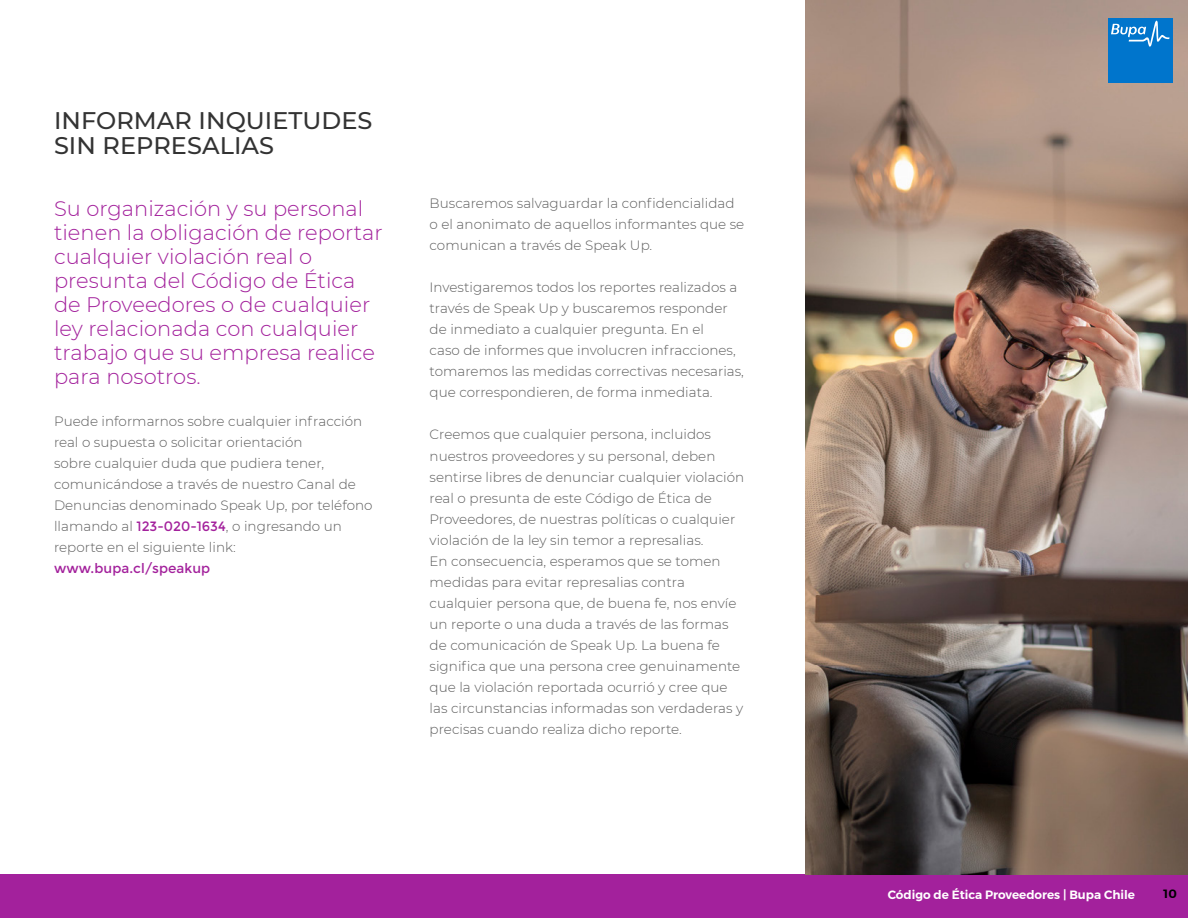
<style>
.page{position:relative;width:1188px;height:918px;background:#fff}
.page>*{position:absolute;margin:0;border:0;box-sizing:border-box;transform-origin:0 0}
.t1{font:500 24px/25.5px "Montserrat";letter-spacing:.005em;color:#333}
.t2{font:300 21px/24px "Montserrat";letter-spacing:.005em;color:#a3219c}
.t3{font:300 13.5px/21px "Montserrat";letter-spacing:.005em;color:#5c5c5c}
.t4{font:13.5px "Montserrat";letter-spacing:.005em;color:#a3219c}
.t5{font:600 12px "Montserrat";color:#fff}
.t6{font:600 12px "Montserrat";color:#000}
.s1{font-weight:400;color:#a3219c}
</style>
<div class="page">
<div style="left:0;top:874px;width:1188px;height:44px;background:#a3219c"></div>
<img style="left:805px;top:0;width:383px;height:874px">
<div style="left:1108px;top:18px;width:65px;height:64px;background:#0075cc"></div>
<svg style="left:1111px;top:21px;width:59px;height:26px"></svg>
<h1 class="t1" style="left:54px;top:107px;width:320px">INFORMAR INQUIETUDES<br>SIN REPRESALIAS</h1>
<h2 class="t2" style="left:54px;top:196px;width:330px">Su organización y su personal tienen la obligación de reportar cualquier violación real o presunta del Código de Ética de Proveedores o de cualquier ley relacionada con cualquier trabajo que su empresa realice para nosotros.</h2>
<p class="t3" style="left:54px;top:410px;width:320px">Puede informarnos sobre cualquier infracción real o supuesta o solicitar orientación<br>sobre cualquier duda que pudiera tener, comunicándose a través de nuestro Canal de Denuncias denominado Speak Up, por teléfono llamando al <span class="s1">123-020-1634</span>, o ingresando un reporte en el siguiente link:</p>
<p class="t4" style="left:54px;top:560px;width:158px">www.bupa.cl/speakup</p>
<p class="t3" style="left:430px;top:193px;width:316px">Buscaremos salvaguardar la confidencialidad o el anonimato de aquellos informantes que se comunican a través de Speak Up.</p>
<p class="t3" style="left:430px;top:277px;width:316px">Investigaremos todos los reportes realizados a través de Speak Up y buscaremos responder de inmediato a cualquier pregunta. En el<br>caso de informes que involucren infracciones, tomaremos las medidas correctivas necesarias, que correspondieren, de forma inmediata.</p>
<p class="t3" style="left:430px;top:424px;width:316px">Creemos que cualquier persona, incluidos nuestros proveedores y su personal, deben sentirse libres de denunciar cualquier violación real o presunta de este Código de Ética de Proveedores, de nuestras políticas o cualquier violación de la ley sin temor a represalias.<br>En consecuencia, esperamos que se tomen medidas para evitar represalias contra cualquier persona que, de buena fe, nos envíe un reporte o una duda a través de las formas de comunicación de Speak Up. La buena fe significa que una persona cree genuinamente que la violación reportada ocurrió y cree que las circunstancias informadas son verdaderas y precisas cuando realiza dicho reporte.</p>
<p class="t5" style="left:888px;top:885px;width:249px">Código de Ética Proveedores | Bupa Chile</p>
<p class="t6" style="left:1164px;top:884px;width:15px">10</p>
</div>
